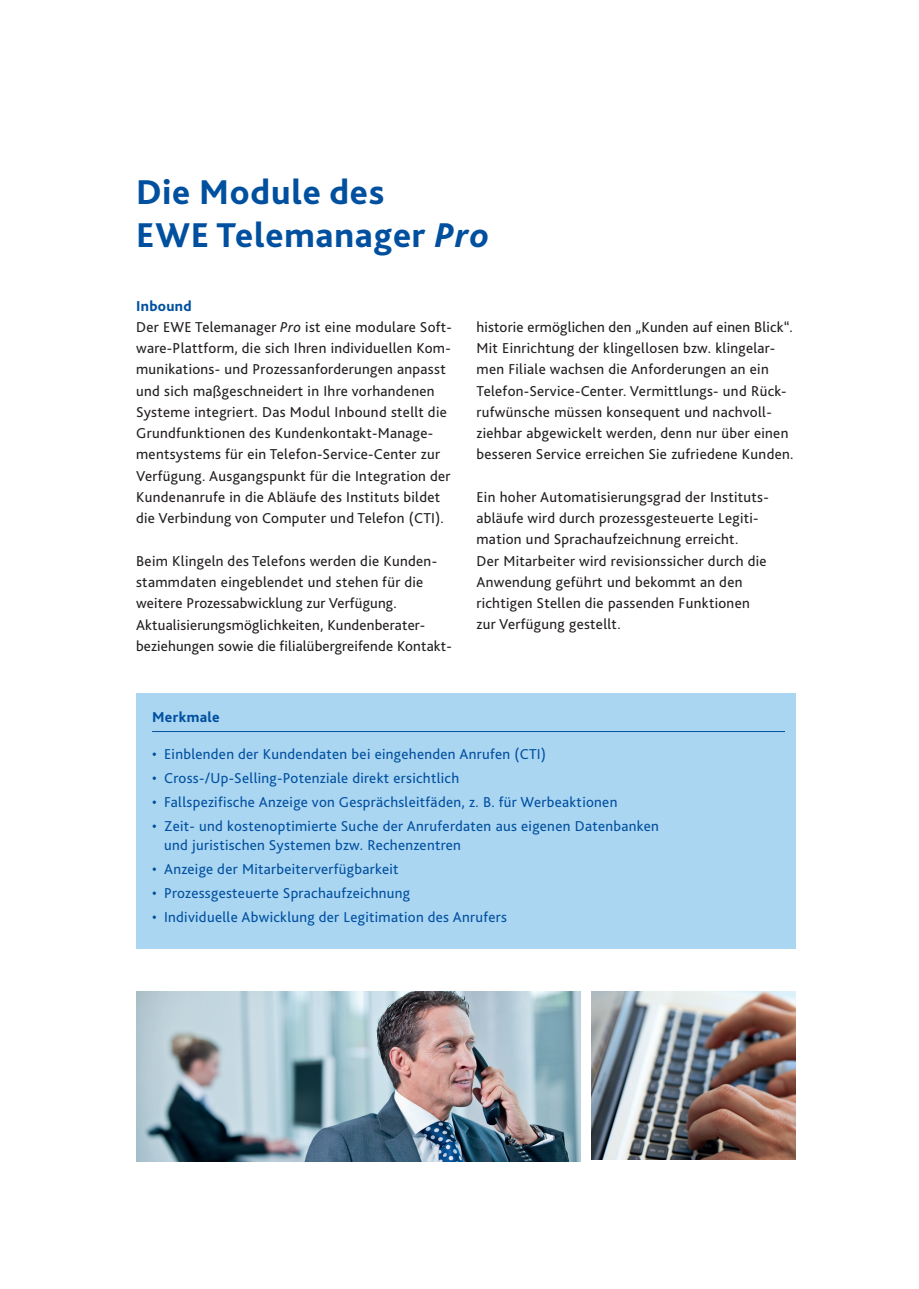
<style>
.page{position:relative;width:919px;height:1289px;background:#fff}
.page>*{position:absolute;margin:0;border:0;box-sizing:border-box;transform-origin:0 0}
.t1{font:800 36px/42.5px "Bliss 2";letter-spacing:.02em;color:#01509f}
.t2{font:15px/21.3px "Bliss 2";letter-spacing:.02em;color:#231f20}
.t3{font:15px/18.8px "Bliss 2";letter-spacing:.02em;color:#01509f}
.t4{font:800 15px "Bliss 2";letter-spacing:.02em;color:#01509f}
.s1{font-style:italic}
</style>
<div class="page">
<div style="left:136px;top:693px;width:659px;height:255px;background:#aad6f2"></div>
<hr style="left:152px;top:731px;width:632px;height:1px;background:#01509f">
<img style="left:136px;top:991px;width:444px;height:170px">
<img style="left:591px;top:991px;width:204px;height:168px">
<h1 class="t1" style="left:136px;top:170px;width:355px">Die Module des<br>EWE Telemanager <span class="s1">Pro</span></h1>
<p class="t4" style="left:136px;top:296px;width:57px">Inbound</p>
<p class="t2" style="left:136px;top:316px;width:317px">Der EWE Telemanager <span class="s1">Pro</span> ist eine modulare Soft&shy;ware-Plattform, die sich Ihren individuellen Kom&shy;munikations- und Prozessanforderungen anpasst und sich maßgeschneidert in Ihre vorhandenen Systeme integriert. Das Modul Inbound stellt die Grundfunktionen des Kundenkontakt-Manage&shy;mentsystems für ein Telefon-Service-Center zur Verfügung. Ausgangspunkt für die Integration der Kundenanrufe in die Abläufe des Instituts bildet die Verbindung von Computer und Telefon (CTI).</p>
<p class="t2" style="left:136px;top:549px;width:317px">Beim Klingeln des Telefons werden die Kunden&shy;stammdaten eingeblendet und stehen für die weitere Prozessabwicklung zur Verfügung.<br>Aktualisierungsmöglichkeiten, Kundenberater&shy;beziehungen sowie die filialübergreifende Kontakt-</p>
<p class="t2" style="left:476px;top:316px;width:318px">historie ermöglichen den „Kunden auf einen Blick“.<br>Mit Einrichtung der klingellosen bzw. klingelar&shy;men Filiale wachsen die Anforderungen an ein Telefon-Service-Center. Vermittlungs- und Rück&shy;rufwünsche müssen konsequent und nachvoll&shy;ziehbar abgewickelt werden, denn nur über einen besseren Service erreichen Sie zufriedene Kunden.</p>
<p class="t2" style="left:476px;top:486px;width:294px">Ein hoher Automatisierungsgrad der Instituts&shy;abläufe wird durch prozessgesteuerte Legiti&shy;mation und Sprachaufzeichnung erreicht.<br>Der Mitarbeiter wird revisionssicher durch die Anwendung geführt und bekommt an den richtigen Stellen die passenden Funktionen zur Verfügung gestellt.</p>
<p class="t4" style="left:152px;top:707px;width:69px">Merkmale</p>
<p class="t3" style="left:152px;top:744px;width:395px">• Einblenden der Kundendaten bei eingehenden Anrufen (CTI)</p>
<p class="t3" style="left:152px;top:768px;width:308px">• Cross-/Up-Selling-Potenziale direkt ersichtlich</p>
<p class="t3" style="left:152px;top:792px;width:467px">• Fallspezifische Anzeige von Gesprächsleitfäden, z. B. für Werbeaktionen</p>
<p class="t3" style="left:164px;top:816px;width:496px;text-indent:-12px">• Zeit- und kostenoptimierte Suche der Anruferdaten aus eigenen Datenbanken und juristischen Systemen bzw. Rechenzentren</p>
<p class="t3" style="left:152px;top:859px;width:248px">• Anzeige der Mitarbeiterverfügbarkeit</p>
<p class="t3" style="left:152px;top:883px;width:260px">• Prozessgesteuerte Sprachaufzeichnung</p>
<p class="t3" style="left:152px;top:907px;width:356px">• Individuelle Abwicklung der Legitimation des Anrufers</p>
</div>
